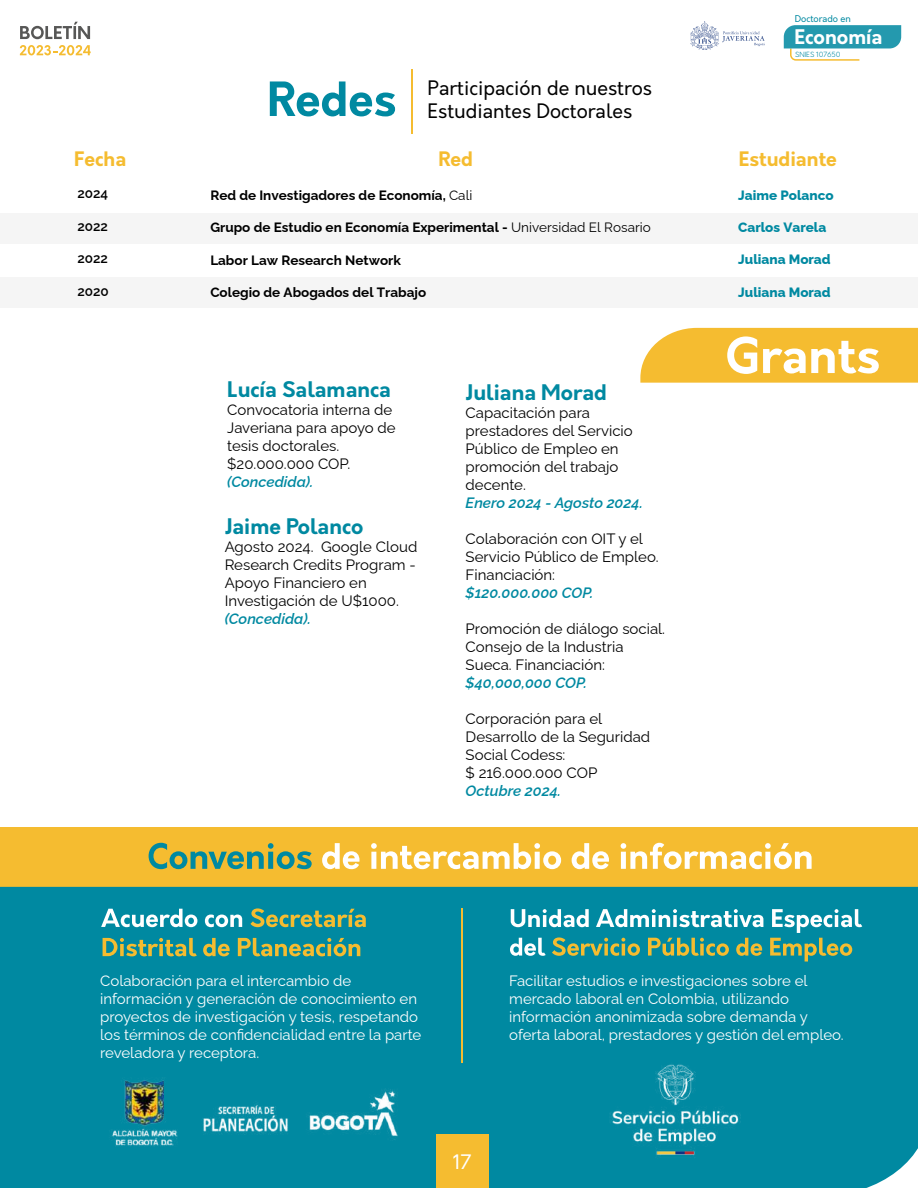
<style>
.page{position:relative;width:918px;height:1188px;background:#fff}
.page>*{position:absolute;margin:0;border:0;box-sizing:border-box;transform-origin:0 0}
.t1{font:700 21px "Orkney";color:#0089a1}
.t2{font:700 19.65px "Orkney";color:#fff}
.t3{font:19.5px/23.4px "Orkney";color:#000}
.t4{font:700 19.5px "Orkney";color:#f5bc30}
.t5{font:19.5px "Orkney";color:#fff}
.t6{font:15px/18px "Raleway";color:#000}
.t7{font:15px/18px "Raleway";color:#fff}
.t8{font:italic 600 15px "Raleway";color:#0089a1}
.t9{font:700 13.5px "Raleway";color:#000}
.t10{font:800 13.5px "Raleway";color:#0089a1}
.t11{font:600 13.5px "Raleway";color:#000}
.t12{font:9.15px "Orkney";color:#0089a1}
.t13{font:300 7.05px "Orkney";color:#0089a1}
.s1{font-weight:400}
</style>
<div class="page">
<div style="left:0;top:827px;width:918px;height:73px;background:#f5bc30"></div>
<div style="left:0;top:887px;width:918px;height:301px;background:#0089a1"></div>
<svg style="left:690px;top:21px;width:75px;height:29px"></svg>
<svg style="left:784px;top:25px;width:117px;height:36px"></svg>
<svg style="left:20px;top:22px;width:70px;height:17px"></svg>
<svg style="left:20px;top:45px;width:71px;height:10px"></svg>
<div style="left:436px;top:1134px;width:53px;height:54px;background:#f5bc30"></div>
<div style="left:0;top:277px;width:918px;height:31px;background:#f5f5f5"></div>
<div style="left:1px;top:213px;width:917px;height:30px;background:#f5f5f5"></div>
<hr style="left:411px;top:69px;width:2px;height:64px;background:#f5bc30">
<svg style="left:270px;top:81px;width:125px;height:35px"></svg>
<svg style="left:640px;top:328px;width:278px;height:55px"></svg>
<svg style="left:149px;top:843px;width:163px;height:26px"></svg>
<svg style="left:322px;top:843px;width:38px;height:26px"></svg>
<svg style="left:371px;top:843px;width:190px;height:26px"></svg>
<svg style="left:572px;top:843px;width:37px;height:26px"></svg>
<svg style="left:621px;top:843px;width:191px;height:26px"></svg>
<svg style="left:101px;top:909px;width:96px;height:18px"></svg>
<svg style="left:205px;top:915px;width:37px;height:12px"></svg>
<svg style="left:250px;top:908px;width:116px;height:19px;background:#5d9c75"></svg>
<svg style="left:103px;top:938px;width:94px;height:18px;background:#689e70"></svg>
<svg style="left:203px;top:938px;width:27px;height:18px"></svg>
<svg style="left:238px;top:938px;width:122px;height:18px;background:#649d72"></svg>
<svg style="left:511px;top:909px;width:78px;height:18px"></svg>
<svg style="left:596px;top:909px;width:167px;height:18px"></svg>
<svg style="left:510px;top:938px;width:36px;height:18px"></svg>
<svg style="left:552px;top:937px;width:88px;height:19px;background:#5a9b77"></svg>
<svg style="left:648px;top:938px;width:81px;height:18px"></svg>
<svg style="left:736px;top:938px;width:26px;height:18px"></svg>
<svg style="left:770px;top:909px;width:92px;height:53px;background:#45a09f"></svg>
<hr style="left:461px;top:908px;width:2px;height:155px;background:#f5bc30">
<img style="left:103px;top:1077px;width:300px;height:71px">
<img style="left:609px;top:1059px;width:132px;height:100px">
<h3 class="t3" style="left:428px;top:77px;width:226px">Participación de nuestros<br>Estudiantes Doctorales</h3>
<p class="t12" style="left:795px;top:13px;width:58px">Doctorado en</p>
<p class="t13" style="left:795px;top:50px;width:47px">SNIES 107650</p>
<h2 class="t2" style="left:794px;top:24px;width:90px">Economía</h2>
<h3 class="t4" style="left:74px;top:146px;width:54px">Fecha</h3>
<h3 class="t4" style="left:439px;top:146px;width:36px">Red</h3>
<h3 class="t4" style="left:739px;top:146px;width:100px">Estudiante</h3>
<p class="t11" style="left:77px;top:183px;width:32px">2024</p>
<p class="t11" style="left:77px;top:215px;width:32px">2022</p>
<p class="t11" style="left:77px;top:248px;width:32px">2022</p>
<p class="t11" style="left:77px;top:280px;width:33px">2020</p>
<p class="t9" style="left:210px;top:184px;width:263px">Red de Investigadores de Economía, <span class="s1">Cali</span></p>
<p class="t9" style="left:210px;top:217px;width:442px">Grupo de Estudio en Economía Experimental - <span class="s1">Universidad El Rosario</span></p>
<p class="t9" style="left:210px;top:249px;width:192px">Labor Law Research Network</p>
<p class="t9" style="left:210px;top:281px;width:217px">Colegio de Abogados del Trabajo</p>
<h1 class="t1" style="left:227px;top:375px;width:165px">Lucía Salamanca</h1>
<p class="t6" style="left:227px;top:399px;width:170px">Convocatoria interna de<br>Javeriana para apoyo de tesis doctorales. $20.000.000 COP.</p>
<p class="t8" style="left:227px;top:470px;width:88px">(Concedida).</p>
<h1 class="t1" style="left:225px;top:513px;width:140px">Jaime Polanco</h1>
<p class="t6" style="left:225px;top:536px;width:194px">Agosto 2024. Google Cloud<br>Research Credits Program -<br>Apoyo Financiero en<br>Investigación de U$1000.</p>
<p class="t8" style="left:225px;top:607px;width:88px">(Concedida).</p>
<h1 class="t1" style="left:466px;top:378px;width:143px">Juliana Morad</h1>
<p class="t6" style="left:466px;top:402px;width:169px">Capacitación para prestadores del Servicio<br>Público de Empleo en promoción del trabajo decente.</p>
<p class="t8" style="left:466px;top:491px;width:179px">Enero 2024 - Agosto 2024.</p>
<p class="t6" style="left:466px;top:528px;width:194px">Colaboración con OIT y el<br>Servicio Público de Empleo.<br>Financiación:</p>
<p class="t8" style="left:466px;top:581px;width:129px">$120.000.000 COP.</p>
<p class="t6" style="left:466px;top:618px;width:201px">Promoción de diálogo social.<br>Consejo de la Industria<br>Sueca. Financiación:</p>
<p class="t8" style="left:466px;top:671px;width:123px">$40,000,000 COP.</p>
<p class="t6" style="left:466px;top:708px;width:186px">Corporación para el<br>Desarrollo de la Seguridad<br>Social Codess:<br>$ 216.000.000 COP</p>
<p class="t8" style="left:466px;top:779px;width:97px">Octubre 2024.</p>
<p class="t10" style="left:738px;top:184px;width:97px">Jaime Polanco</p>
<p class="t10" style="left:738px;top:217px;width:90px">Carlos Varela</p>
<p class="t10" style="left:738px;top:249px;width:94px">Juliana Morad</p>
<p class="t10" style="left:738px;top:281px;width:94px">Juliana Morad</p>
<p class="t7" style="left:100px;top:970px;width:323px">Colaboración para el intercambio de información y generación de conocimiento en proyectos de investigación y tesis, respetando los términos de confidencialidad entre la parte reveladora y receptora.</p>
<p class="t7" style="left:509px;top:970px;width:336px">Facilitar estudios e investigaciones sobre el mercado laboral en Colombia, utilizando información anonimizada sobre demanda y oferta laboral, prestadores y gestión del empleo.</p>
<h3 class="t5" style="left:453px;top:1150px;width:20px">17</h3>
</div>
